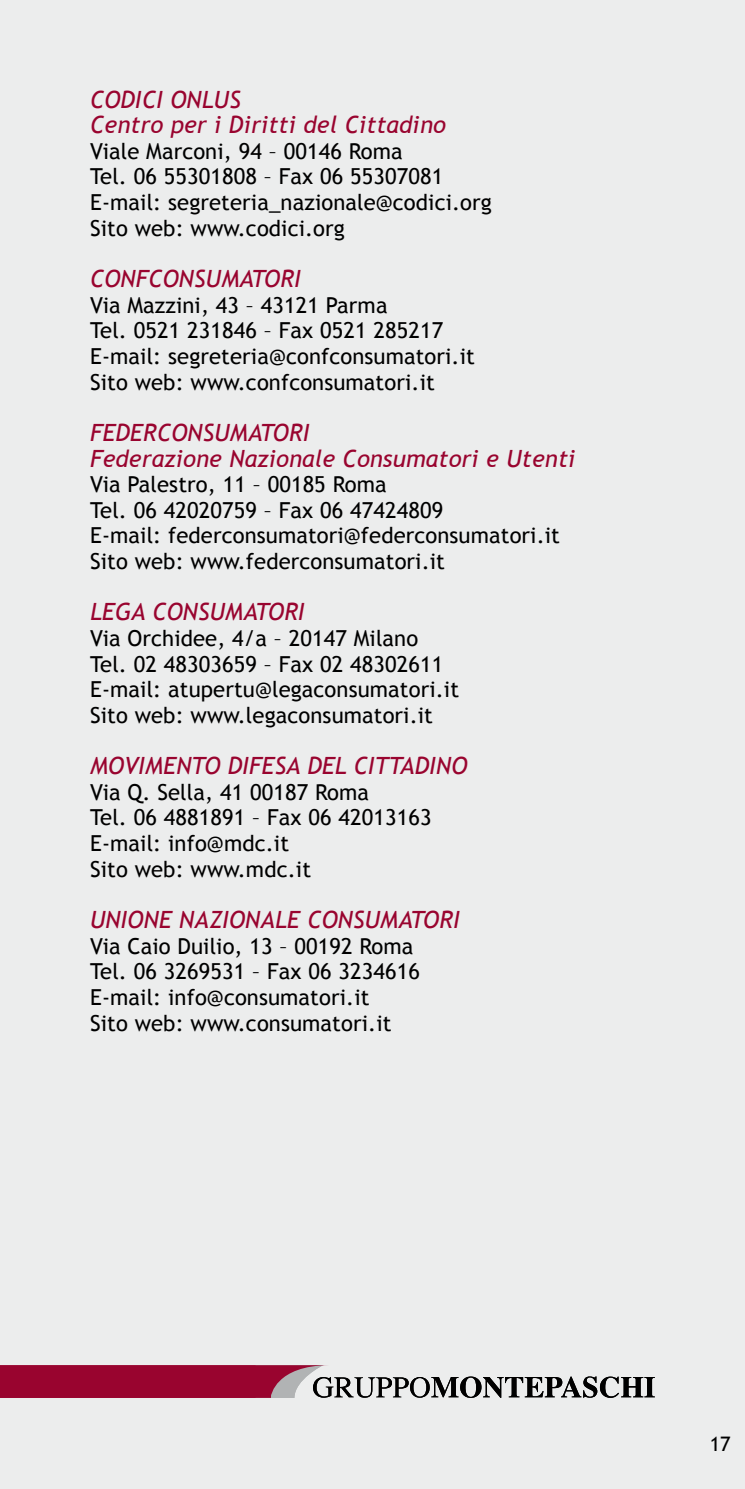
<style>
.page{position:relative;width:745px;height:1489px;background:#fff}
.page>*{position:absolute;margin:0;border:0;box-sizing:border-box;transform-origin:0 0}
.t1{font:italic 23.75px/25.8px "Trebuchet MS";letter-spacing:.005em;color:#99042f}
.t2{font:22px/25.8px "Trebuchet MS";letter-spacing:.005em;color:#000}
.t3{font:20px "Trebuchet MS";color:#000}
</style>
<div class="page">
<div style="left:0;top:0;width:744px;height:1488px;background:#eceded"></div>
<svg style="left:0;top:1365px;width:654px;height:32px"></svg>
<p class="t1" style="left:90px;top:86px;width:357px">CODICI ONLUS<br>Centro per i Diritti del Cittadino</p>
<p class="t2" style="left:90px;top:138px;width:403px">Viale Marconi, 94 – 00146 Roma<br>Tel. 06 55301808 – Fax 06 55307081<br>E-mail: segreteria_nazionale@codici.org Sito web: www.codici.org</p>
<p class="t1" style="left:90px;top:266px;width:212px">CONFCONSUMATORI</p>
<p class="t2" style="left:90px;top:292px;width:386px">Via Mazzini, 43 – 43121 Parma<br>Tel. 0521 231846 – Fax 0521 285217<br>E-mail: segreteria@confconsumatori.it Sito web: www.confconsumatori.it</p>
<p class="t1" style="left:90px;top:420px;width:486px">FEDERCONSUMATORI<br>Federazione Nazionale Consumatori e Utenti</p>
<p class="t2" style="left:90px;top:472px;width:471px">Via Palestro, 11 – 00185 Roma<br>Tel. 06 42020759 – Fax 06 47424809<br>E-mail: federconsumatori@federconsumatori.it Sito web: www.federconsumatori.it</p>
<p class="t1" style="left:90px;top:599px;width:216px">LEGA CONSUMATORI</p>
<p class="t2" style="left:90px;top:625px;width:370px">Via Orchidee, 4/a – 20147 Milano Tel. 02 48303659 – Fax 02 48302611<br>E-mail: atupertu@legaconsumatori.it Sito web: www.legaconsumatori.it</p>
<p class="t1" style="left:90px;top:753px;width:378px">MOVIMENTO DIFESA DEL CITTADINO</p>
<p class="t2" style="left:90px;top:779px;width:343px">Via Q. Sella, 41 00187 Roma<br>Tel. 06 4881891 – Fax 06 42013163<br>E-mail: info@mdc.it<br>Sito web: www.mdc.it</p>
<p class="t1" style="left:90px;top:906px;width:371px">UNIONE NAZIONALE CONSUMATORI</p>
<p class="t2" style="left:90px;top:933px;width:331px">Via Caio Duilio, 13 – 00192 Roma<br>Tel. 06 3269531 – Fax 06 3234616<br>E-mail: info@consumatori.it<br>Sito web: www.consumatori.it</p>
<p class="t3" style="left:709px;top:1431px;width:22px">17</p>
</div>
